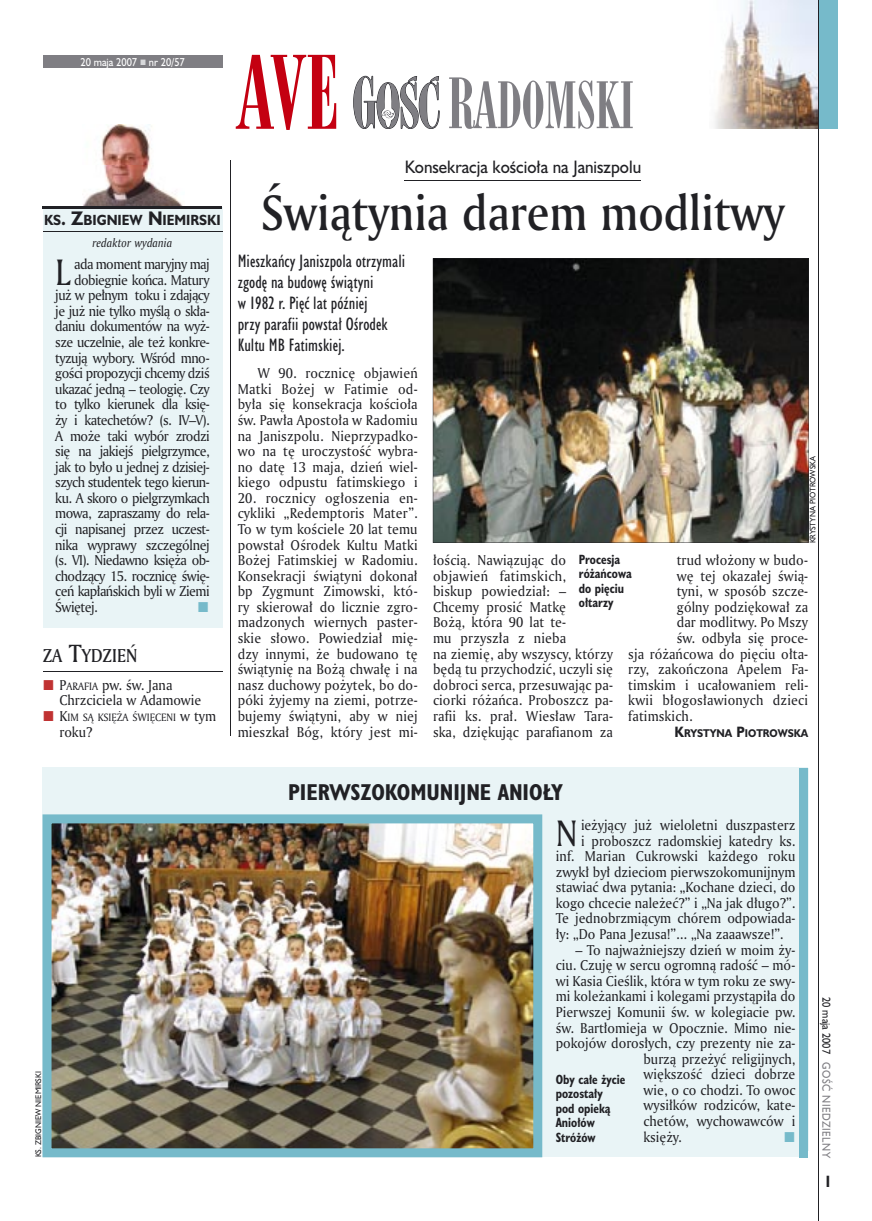
<style>
.page{position:relative;width:872px;height:1221px;background:#fff}
.page>*{position:absolute;margin:0;border:0;box-sizing:border-box;transform-origin:0 0}
.t1{font:61.8px "Modern 735 PL";color:#7f7e83;scale:.9 1}
.t2{font:48px "Amerigo Md PL";color:#212125;scale:.9 1}
.t3{font:35.55px "Amerigo PL";color:#212125;scale:.9 1}
.t4{font:700 21px "Humanst 521 Cn PL";color:#212125}
.t5{font:18px "Amerigo Md PL";color:#212125;scale:.9 1}
.t6{font:16.5px/21px "Humanst 521 Cn PL";color:#212125}
.t7{font:16.5px "Humanst 521 PL";color:#212125;scale:.94 1}
.t8{font:700 15px "Humanst 521 Cn PL";color:#212125;scale:.94 1}
.t9{font:13.8px/15.6px "Amerigo PL";color:#212125;scale:.94 1}
.t10{font:13.8px "Amerigo PL";letter-spacing:-.04em;color:#212125;scale:.94 1}
.t11{font:13.8px "Amerigo PL";letter-spacing:.02em;color:#212125;scale:.94 1}
.t12{font:13.8px "Amerigo PL";letter-spacing:-.025em;color:#212125;scale:.94 1}
.t13{font:700 13.5px "Humanst 521 PL";color:#212125;scale:.9 1}
.t14{font:700 12.3px/14.4px "Humanst 521 Cn PL";color:#212125;scale:.94 1}
.t15{font:italic 11.7px "Amerigo PL";color:#212125;scale:.94 1}
.t16{font:10.5px "Humanst 521 PL";color:#fff;scale:.9 1}
.t17{font:10.5px "Humanst 521 PL";letter-spacing:.05em;color:#7f7e83;scale:.9 1}
.t18{font:10.5px "Humanst 521 PL";color:#212125;scale:.9 1}
.t19{font:10.35px "Amerigo PL";color:#212125;scale:.94 1}
.t20{font:700 10.35px "Humanst 521 PL";color:#212125;scale:.9 1}
.t21{font:7.5px "Humanst 521 PL";color:#212125;scale:.94 1}
.s1{font-size:18px}
.s2{font-size:24px}
.s3{font-size:10.35px}
.s4{font-size:13.8px}
.s5{font-size:97.5px;color:#c40011}
.s6{font-size:66.9px}
</style>
<div class="page">
<img style="left:715px;top:0;width:103px;height:129px">
<div style="left:43px;top:207px;width:179px;height:420px;background:#e9f4f6"></div>
<div style="left:43px;top:55px;width:179px;height:13px;background:#7f7e83"></div>
<hr style="left:230px;top:160px;width:1px;height:575px;background:#212125">
<div style="left:818px;top:0;width:19px;height:129px;background:#76baca"></div>
<hr style="left:818px;top:0;width:1px;height:1220px;background:#212125">
<div style="left:43px;top:767px;width:765px;height:383px;background:#e9f4f6"></div>
<img style="left:43px;top:814px;width:499px;height:343px">
<div style="left:799px;top:767px;width:9px;height:390px;background:#76baca"></div>
<svg style="left:353px;top:76px;width:86px;height:53px"></svg>
<img style="left:83px;top:124px;width:100px;height:82px">
<hr style="left:43px;top:206px;width:179px;height:1px;background:#212125">
<hr style="left:43px;top:208px;width:179px;height:1px;background:#212125">
<hr style="left:43px;top:231px;width:179px;height:1px;background:#212125">
<hr style="left:43px;top:671px;width:179px;height:1px;background:#212125">
<hr style="left:405px;top:180px;width:236px;height:1px;background:#212125">
<img style="left:433px;top:258px;width:375px;height:285px">
<p class="t16" style="left:80px;top:55px;width:117px">20 maja 2007 nr 20/57</p>
<p class="t13" style="left:44px;top:211px;width:198px">KS<span class="s1">. Z</span>BIGNIEW <span class="s1">N</span>IEMIRSKI</p>
<p class="t15" style="left:93px;top:235px;width:86px">redaktor wydania</p>
<h3 class="t3" style="left:55px;top:248px;width:19px">L</h3>
<p class="t10" style="left:74px;top:255px;width:146px">ada moment maryjny maj</p>
<p class="t10" style="left:74px;top:270px;width:146px">dobiegnie końca. Matury</p>
<p class="t10" style="left:55px;top:286px;width:166px">już w pełnym toku i zdający</p>
<p class="t10" style="left:55px;top:302px;width:166px">je już nie tylko myślą o skła-</p>
<p class="t10" style="left:55px;top:317px;width:166px">daniu dokumentów na wyż-</p>
<p class="t10" style="left:55px;top:333px;width:166px">sze uczelnie, ale też konkre-</p>
<p class="t10" style="left:55px;top:348px;width:166px">tyzują wybory. Wśród mno-</p>
<p class="t10" style="left:55px;top:364px;width:166px">gości propozycji chcemy dziś</p>
<p class="t10" style="left:55px;top:379px;width:166px">ukazać jedną – teologię. Czy</p>
<p class="t10" style="left:55px;top:395px;width:166px">to tylko kierunek dla księ-</p>
<p class="t10" style="left:55px;top:411px;width:166px">ży i katechetów? (s. IV–V).</p>
<p class="t10" style="left:55px;top:426px;width:166px">A może taki wybór zrodzi</p>
<p class="t10" style="left:55px;top:442px;width:166px">się na jakiejś pielgrzymce,</p>
<p class="t10" style="left:55px;top:457px;width:166px">jak to było u jednej z dzisiej-</p>
<p class="t10" style="left:55px;top:473px;width:166px">szych studentek tego kierun-</p>
<p class="t10" style="left:55px;top:488px;width:166px">ku. A skoro o pielgrzymkach</p>
<p class="t10" style="left:55px;top:504px;width:166px">mowa, zapraszamy do rela-</p>
<p class="t10" style="left:55px;top:520px;width:166px">cji napisanej przez uczest-</p>
<p class="t12" style="left:55px;top:535px;width:166px">nika wyprawy szczególnej</p>
<p class="t10" style="left:55px;top:551px;width:166px">(s. VI). Niedawno księża ob-</p>
<p class="t10" style="left:55px;top:566px;width:166px">chodzący 15. rocznicę świę-</p>
<p class="t10" style="left:55px;top:582px;width:166px">ceń kapłańskich byli w Ziemi</p>
<p class="t10" style="left:55px;top:597px;width:47px">Świętej.</p>
<h3 class="t5" style="left:43px;top:643px;width:107px">ZA <span class="s2">T</span>YDZIEŃ</h3>
<p class="t9" style="left:60px;top:676px;width:152px">P<span class="s3">ARAFIA</span> pw. św. Jana<br>Chrzciciela w Adamowie</p>
<p class="t19" style="left:60px;top:710px;width:168px"><span class="s4">K</span>IM SĄ KSIĘŻA ŚWIĘCENI <span class="s4">w tym</span></p>
<p class="t9" style="left:60px;top:723px;width:37px">roku?</p>
<h1 class="t1" style="left:238px;top:67px;width:442px"><span class="s5">AVE</span> <span class="s6">R</span>ADOMSKI</h1>
<p class="t7" style="left:405px;top:156px;width:253px">Konsekracja kościoła na Janiszpolu</p>
<h2 class="t2" style="left:261px;top:180px;width:583px">Świątynia darem modlitwy</h2>
<p class="t6" style="left:238px;top:250px;width:169px">Mieszkańcy Janiszpola otrzymali zgodę na budowę świątyni<br>w 1982 r. Pięć lat później<br>przy parafii powstał Ośrodek<br>Kultu MB Fatimskiej.</p>
<p class="t9" style="left:238px;top:365px;width:193px;text-align:justify;text-indent:20px">W 90. rocznicę objawień Matki Bożej w Fatimie od&shy;była się konsekracja kościoła św. Pawła Apostoła w Radomiu na Janiszpolu. Nieprzypadko&shy;wo na tę uroczystość wybra&shy;no datę 13 maja, dzień wiel&shy;kiego odpustu fatimskiego i</p>
<p class="t9" style="left:238px;top:489px;width:193px;text-align:justify">20. rocznicy ogłoszenia en&shy;cykliki „Redemptoris Mater”.<br>To w tym kościele 20 lat temu powstał Ośrodek Kultu Matki Bożej Fatimskiej w Radomiu.<br>Konsekracji świątyni dokonał bp Zygmunt Zimowski, któ&shy;ry skierował do licznie zgro&shy;madzonych wiernych paster&shy;skie słowo. Powiedział mię&shy;dzy innymi, że budowano tę świątynię na Bożą chwałę i na nasz duchowy pożytek, bo do&shy;póki żyjemy na ziemi, potrze&shy;bujemy świątyni, aby w niej mieszkał Bóg, który jest mi-</p>
<p class="t21" style="left:807px;top:543px;width:95px;rotate:-90deg">KRYSTYNA PIOTROWSKA</p>
<p class="t9" style="left:433px;top:552px;width:193px">łością. Nawiązując do objawień fatimskich,<br>biskup powiedział: –<br>Chcemy prosić Matkę<br>Bożą, która 90 lat te-<br>mu przyszła z nieba<br>na ziemię, aby wszyscy, którzy będą tu przychodzić, uczyli się dobroci serca, przesuwając pa&shy;ciorki różańca. Proboszcz pa&shy;rafii ks. prał. Wiesław Tara&shy;ska, dziękując parafianom za</p>
<p class="t9" style="left:676px;top:552px;width:141px">trud włożony w budo-</p>
<p class="t14" style="left:579px;top:552px;width:58px">Procesja różańcowa do pięciu ołtarzy</p>
<p class="t9" style="left:676px;top:567px;width:141px">wę tej okazałej świą-</p>
<p class="t9" style="left:676px;top:583px;width:141px">tyni, w sposób szcze-</p>
<p class="t9" style="left:676px;top:598px;width:141px">gólny podziękował za</p>
<p class="t9" style="left:676px;top:614px;width:141px">dar modlitwy. Po Mszy</p>
<p class="t9" style="left:676px;top:630px;width:141px">św. odbyła się proce-</p>
<p class="t9" style="left:628px;top:645px;width:193px">sja różańcowa do pięciu ołta-</p>
<p class="t9" style="left:628px;top:661px;width:193px">rzy, zakończona Apelem Fa-</p>
<p class="t9" style="left:628px;top:676px;width:193px">timskim i ucałowaniem reli-</p>
<p class="t11" style="left:628px;top:691px;width:193px">kwii błogosławionych dzieci</p>
<p class="t9" style="left:628px;top:707px;width:70px">fatimskich.</p>
<p class="t20" style="left:674px;top:725px;width:150px"><span class="s4">K</span>RYSTYNA <span class="s4">P</span>IOTROWSKA</p>
<p class="t21" style="left:33px;top:1156px;width:92px;rotate:-90deg">KS. ZBIGNIEW NIEMIRSKI</p>
<h3 class="t4" style="left:288px;top:778px;width:276px">PIERWSZOKOMUNIJNE ANIOŁY</h3>
<h3 class="t3" style="left:556px;top:809px;width:26px">N</h3>
<p class="t9" style="left:581px;top:816px;width:229px">ieżyjący już wieloletni duszpasterz</p>
<p class="t9" style="left:581px;top:832px;width:229px">i proboszcz radomskiej katedry ks.</p>
<p class="t9" style="left:556px;top:848px;width:256px">inf. Marian Cukrowski każdego roku</p>
<p class="t9" style="left:556px;top:863px;width:256px">zwykł był dzieciom pierwszokomunijnym</p>
<p class="t9" style="left:556px;top:879px;width:256px">stawiać dwa pytania: „Kochane dzieci, do</p>
<p class="t9" style="left:556px;top:894px;width:256px">kogo chcecie należeć?” i „Na jak długo?”.</p>
<p class="t9" style="left:556px;top:910px;width:256px">Te jednobrzmiącym chórem odpowiada-</p>
<p class="t9" style="left:556px;top:925px;width:244px">ły: „Do Pana Jezusa!”... „Na zaaawsze!”.</p>
<p class="t9" style="left:575px;top:941px;width:236px">– To najważniejszy dzień w moim ży-</p>
<p class="t9" style="left:556px;top:957px;width:256px">ciu. Czuję w sercu ogromną radość – mó-</p>
<p class="t9" style="left:556px;top:972px;width:256px">wi Kasia Cieślik, która w tym roku ze swy-</p>
<p class="t9" style="left:556px;top:988px;width:256px">mi koleżankami i kolegami przystąpiła do</p>
<p class="t9" style="left:556px;top:1003px;width:256px">Pierwszej Komunii św. w kolegiacie pw.</p>
<p class="t9" style="left:556px;top:1019px;width:256px">św. Bartłomieja w Opocznie. Mimo nie-</p>
<p class="t9" style="left:556px;top:1034px;width:256px">pokojów dorosłych, czy prezenty nie za-</p>
<p class="t9" style="left:643px;top:1050px;width:163px">burzą przeżyć religijnych,</p>
<p class="t9" style="left:643px;top:1066px;width:163px">większość dzieci dobrze</p>
<p class="t9" style="left:643px;top:1081px;width:163px">wie, o co chodzi. To owoc</p>
<p class="t9" style="left:643px;top:1097px;width:163px">wysiłków rodziców, kate-</p>
<p class="t9" style="left:643px;top:1112px;width:163px">chetów, wychowawców i</p>
<p class="t9" style="left:643px;top:1128px;width:42px">księży.</p>
<p class="t14" style="left:556px;top:1071px;width:76px">Oby całe życie pozostały<br>pod opieką<br>Aniołów<br>Stróżów</p>
<p class="t18" style="left:833px;top:996px;width:64px;rotate:90deg">20 maja 2007</p>
<p class="t17" style="left:833px;top:1062px;width:108px;rotate:90deg">GOŚĆ NIEDZIELNY</p>
<p class="t8" style="left:825px;top:1171px;width:6px">I</p>
</div>
